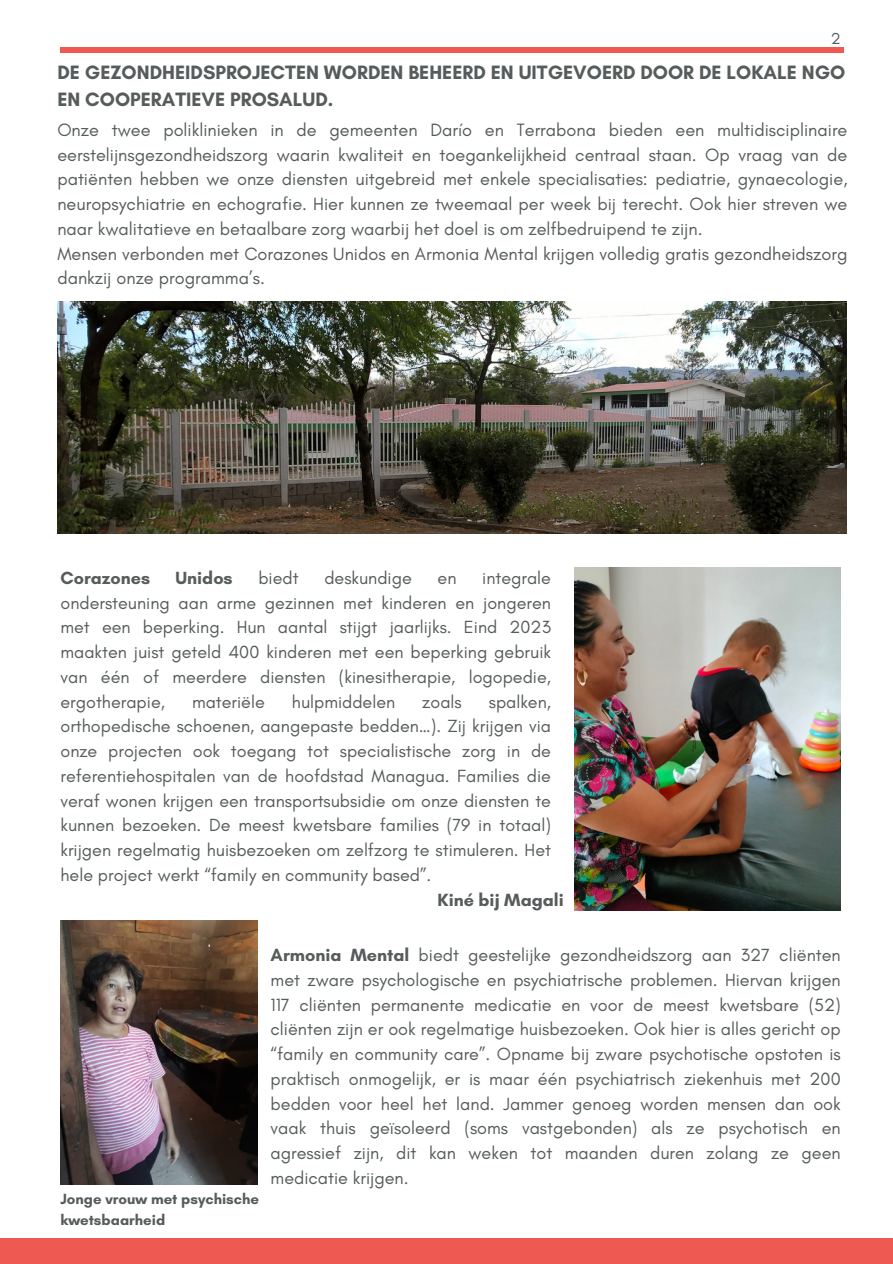
<style>
.page{position:relative;width:893px;height:1264px;background:#fff}
.page>*{position:absolute;margin:0;border:0;box-sizing:border-box;transform-origin:0 0}
.t1{font:700 19.65px/27px "Glacial Indifference";color:#565b5b}
.t2{font:18.15px/24.8px "Glacial Indifference";color:#565b5b}
.t3{font:18px/24.8px "Glacial Indifference";color:#565b5b;text-align:justify}
.t4{font:700 18px "Glacial Indifference";color:#565b5b}
.t5{font:16.2px "Glacial Indifference";color:#565b5b}
.t6{font:700 15px/20.2px "Glacial Indifference";color:#565b5b}
.s1{font-weight:700}
</style>
<div class="page">
<div style="left:60px;top:47px;width:783px;height:6px;background:#ee5952"></div>
<div style="left:0;top:1238px;width:892px;height:25px;background:#ee5952"></div>
<img style="left:574px;top:567px;width:266px;height:343px">
<img style="left:60px;top:920px;width:197px;height:264px">
<img style="left:57px;top:301px;width:789px;height:232px">
<p class="t5" style="left:830px;top:28px;width:11px">2</p>
<p class="t1" style="left:57px;top:59px;width:789px">DE GEZONDHEIDSPROJECTEN WORDEN BEHEERD EN UITGEVOERD DOOR DE LOKALE NGO<br>EN COOPERATIEVE PROSALUD.</p>
<h3 class="t2" style="left:57px;top:117px;width:791px">Onze twee poliklinieken in de gemeenten Darío en Terrabona bieden een multidisciplinaire eerstelijnsgezondheidszorg waarin kwaliteit en toegankelijkheid centraal staan. Op vraag van de patiënten hebben we onze diensten uitgebreid met enkele specialisaties: pediatrie, gynaecologie, neuropsychiatrie en echografie. Hier kunnen ze tweemaal per week bij terecht. Ook hier streven we naar kwalitatieve en betaalbare zorg waarbij het doel is om zelfbedruipend te zijn.<br>Mensen verbonden met Corazones Unidos en Armonia Mental krijgen volledig gratis gezondheidszorg dankzij onze programma’s.</h3>
<p class="t3" style="left:60px;top:565px;width:492px;text-indent:421px">integrale ondersteuning aan arme gezinnen met kinderen en jongeren met een beperking. Hun aantal stijgt jaarlijks. Eind 2023 maakten juist geteld 400 kinderen met een beperking gebruik van één of meerdere diensten (kinesitherapie, logopedie, ergotherapie,</p>
<p class="t4" style="left:60px;top:566px;width:91px">Corazones</p>
<p class="t4" style="left:175px;top:566px;width:59px">Unidos</p>
<p class="t3" style="left:258px;top:565px;width:42px">biedt</p>
<p class="t3" style="left:324px;top:565px;width:89px">deskundige</p>
<p class="t3" style="left:437px;top:565px;width:20px">en</p>
<p class="t3" style="left:60px;top:689px;width:492px;text-indent:428px">spalken, orthopedische schoenen, aangepaste bedden…). Zij krijgen via onze projecten ook toegang tot specialistische zorg in de referentiehospitalen van de hoofdstad Managua. Families die veraf wonen krijgen een transportsubsidie om onze diensten te kunnen bezoeken. De meest kwetsbare families (79 in totaal) krijgen regelmatig huisbezoeken om zelfzorg te stimuleren. Het hele project werkt “family en community based”.</p>
<h3 class="t4" style="left:437px;top:888px;width:128px">Kiné bij Magali</h3>
<h2 class="t3" style="left:270px;top:942px;width:571px"><span class="s1">Armonia Mental</span> biedt geestelijke gezondheidszorg aan 327 cliënten met zware psychologische en psychiatrische problemen. Hiervan krijgen 117 cliënten permanente medicatie en voor de meest kwetsbare (52) cliënten zijn er ook regelmatige huisbezoeken. Ook hier is alles gericht op “family en community care”. Opname bij zware psychotische opstoten is praktisch onmogelijk, er is maar één psychiatrisch ziekenhuis met 200 bedden voor heel het land. Jammer genoeg worden mensen dan ook vaak thuis geïsoleerd (soms vastgebonden) als ze psychotisch en agressief zijn, dit kan weken tot maanden duren zolang ze geen medicatie krijgen.</h2>
<p class="t6" style="left:60px;top:1188px;width:200px">Jonge vrouw met psychische kwetsbaarheid</p>
<p class="t3" style="left:192px;top:689px;width:74px">materiële</p>
<p class="t3" style="left:292px;top:689px;width:105px">hulpmiddelen</p>
<p class="t3" style="left:422px;top:689px;width:41px">zoals</p>
</div>
